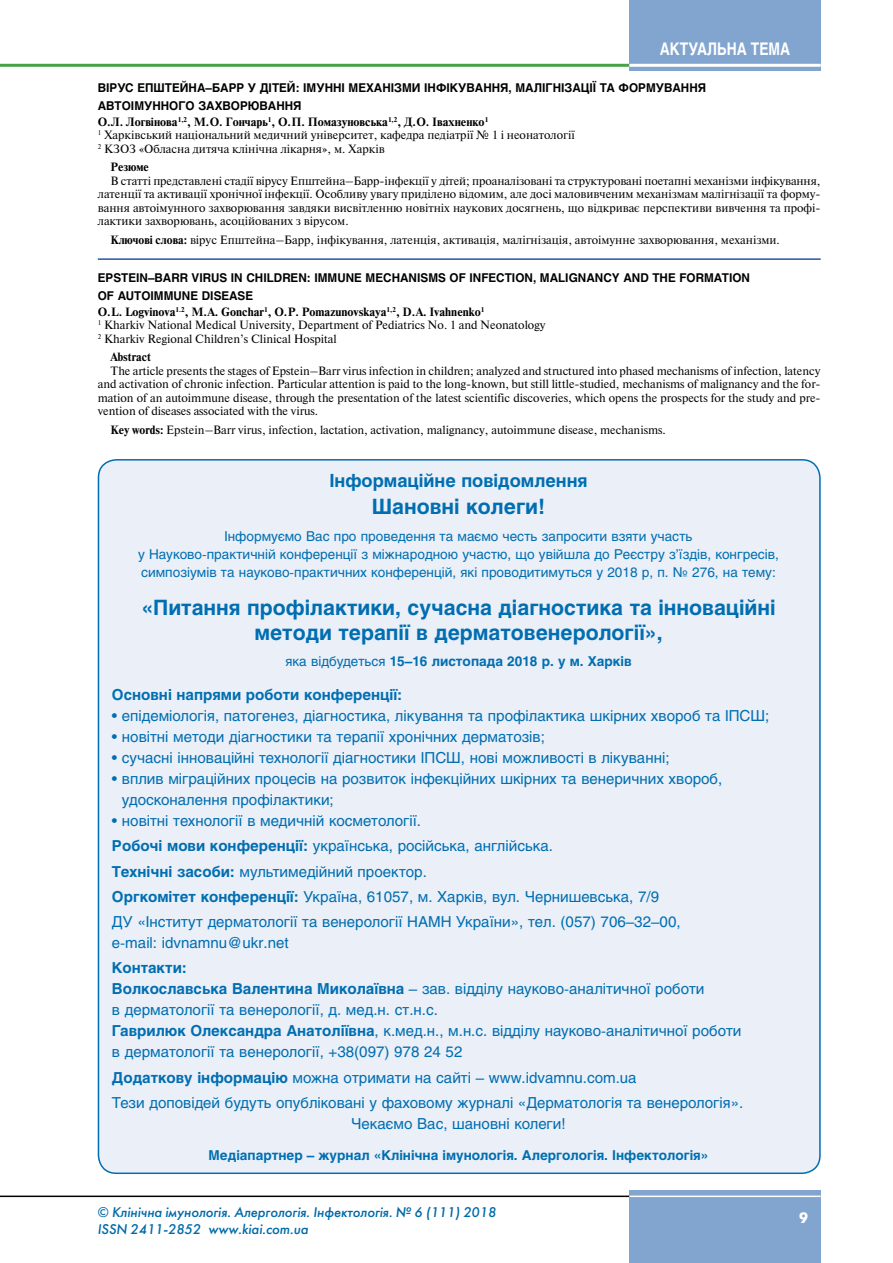
<style>
.page{position:relative;width:893px;height:1263px;background:#fff}
.page>*{position:absolute;margin:0;border:0;box-sizing:border-box;transform-origin:0 0}
.t1{font:700 21px/25.2px "Helios";color:#006eb1;text-align:center}
.t2{font:700 18px "Helios";color:#006eb1}
.t3{font:700 17.25px "Helios";color:#fff;scale:.8 1}
.t4{font:15px/21px "Helios";color:#006eb1}
.t5{font:700 15px "Helios";color:#006eb1}
.t6{font:700 15px "Futuris C";color:#fff}
.t7{font:italic 13.95px/16.8px "Futuris C";color:#006aa9}
.t8{font:13.5px/18px "Helios";color:#006eb1;text-align:center}
.t9{font:700 13.5px "Helios";color:#006eb1}
.t10{font:12px/13.5px "Newton C";color:#000}
.t11{font:700 12px/18px "Helios";color:#000}
.t12{font:700 12px "Newton C";color:#000}
.s1{font-weight:700}
.s2{font-style:italic}
.s3{font-weight:400}
</style>
<div class="page">
<div style="left:629px;top:1191px;width:192px;height:72px;background:#81a5ce"></div>
<hr style="left:0;top:1195px;width:629px;height:2px;background:#000">
<hr style="left:629px;top:1195px;width:192px;height:2px;background:#fff">
<div style="left:629px;top:0;width:192px;height:70px;background:#81a5ce"></div>
<hr style="left:0;top:64px;width:629px;height:3px;background:#47a149">
<hr style="left:629px;top:64px;width:192px;height:3px;background:#fff">
<hr style="left:98px;top:258px;width:723px;height:2px;background:#2655a3">
<div style="left:98px;top:460px;width:722px;height:713px;background:#eaeff8;border-radius:18px"></div>
<h3 class="t3" style="left:660px;top:39px;width:165px">АКТУАЛЬНА ТЕМА</h3>
<p class="t11" style="left:98px;top:79px;width:378px">ВІРУС ЕПШТЕЙНА–БАРР У ДІТЕЙ: ІМУННІ МЕХАНІЗМИ ІНФІКУВАНН</p>
<p class="t11" style="left:500px;top:79px;width:105px">Я, МАЛІГНІЗАЦІЇ ТАФ</p>
<p class="t11" style="left:629px;top:79px;width:45px">ОРМУВАНН</p>
<p class="t11" style="left:698px;top:79px;width:10px">Я</p>
<p class="t11" style="left:98px;top:97px;width:9px">АВТ</p>
<p class="t11" style="left:122px;top:97px;width:147px">ОІМУННОГО ЗАХВОРЮВАНН</p>
<p class="t11" style="left:293px;top:97px;width:10px">Я</p>
<p class="t10" style="left:98px;top:115px;width:478px"><span class="s1">О.Л. Логвінова</span><sup>1,2</sup><span class="s1">, М.О. Гончарь</span><sup>1</sup><span class="s1">, О.П. Помазуновська</span><sup>1,2</sup><span class="s1">, Д.О. Івахненко</span><sup>1<br></sup><sup>1</sup> Харківський національний медичний університет, кафедра педіатрії № 1 і неонатології<br><sup>2</sup> КЗОЗ «Обласна дитяча клінічна лікарня», м. Харків</p>
<p class="t12" style="left:111px;top:161px;width:40px">Резюме</p>
<p class="t10" style="left:98px;top:174px;width:724px;text-align:justify;text-indent:13px">В статті представлені стадії вірусу Епштейна–Барр-інфекції у дітей; проаналізовані та структуровані поетапні механізми інфікування, латенції та активації хронічної інфекції. Особливу увагу приділено відомим, але досі маловивченим механізмам малігнізації та форму&shy;вання автоімунного захворювання завдяки висвітленню новітніх наукових досягнень, що відкриває перспективи вивчення та профі&shy;лактики захворювань, асоційованих з вірусом.</p>
<p class="t10" style="left:111px;top:233px;width:671px"><span class="s1">Ключові слова:</span> вірус Епштейна<span class="s2">–</span>Барр, інфікування, латенція, активація, малігнізація, автоімунне захворювання, механізми.</p>
<p class="t11" style="left:98px;top:269px;width:654px">EPSTEIN–BARR VIRUS IN CHILDREN: IMMUNE MECHANISMS OF INFECTION, MALIGNANCY AND THE FORMATION<br>OF AUTOIMMUNE DISEASE</p>
<p class="t10" style="left:98px;top:305px;width:449px"><span class="s1">O.L. Logvinova</span><sup>1.2</sup><span class="s1">, M.A. Gonchar</span><sup>1</sup><span class="s1">, O.P. Pomazunovskaya</span><sup>1,2</sup><span class="s1">, D.A. Ivahnenko</span><sup>1<br></sup><sup>1</sup> Kharkiv National Medical University, Department of Pediatrics No. 1 and Neonatology<br><sup>2</sup> Kharkiv Regional Children’s Clinical Hospital</p>
<p class="t12" style="left:111px;top:351px;width:42px">Abstract</p>
<p class="t10" style="left:98px;top:364px;width:724px;text-align:justify;text-indent:13px">The article presents the stages of Epstein–Barr virus infection in children; analyzed and structured into phased mechanisms of infection, latency and activation of chronic infection. Particular attention is paid to the long-known, but still little-studied, mechanisms of malignancy and the for&shy;mation of an autoimmune disease, through the presentation of the latest scientific discoveries, which opens the prospects for the study and pre&shy;vention of diseases associated with the virus.</p>
<p class="t10" style="left:111px;top:423px;width:557px"><span class="s1">Key words:</span> Epstein<span class="s2">–</span>Barr virus, infection, lactation, activation, malignancy, autoimmune disease, mechanisms.</p>
<h2 class="t2" style="left:329px;top:470px;width:260px">ІНФОРМАЦІЙНЕ ПОВІДОМЛЕННЯ</h2>
<h1 class="t1" style="left:372px;top:494px;width:175px">ШАНОВНІ КОЛЕГИ!</h1>
<p class="t8" style="left:138px;top:527px;width:642px">Інформуємо Вас про проведення та маємо честь запросити взяти участь<br>у Науково-практичній конференції з міжнародною участю, що увійшла до Реєстру з’їздів, конгресів, симпозіумів та науково-практичних конференцій, які проводитимуться у 2018 р, п. № 276, на тему:</p>
<h1 class="t1" style="left:141px;top:595px;width:636px">«ПИТАННЯ ПРОФІЛАКТИКИ, СУЧАСНА ДІАГНОСТИКА ТА ІННОВАЦІЙНІ<br>МЕТОДИ ТЕРАПІЇ В ДЕРМАТОВЕНЕРОЛОГІЇ»,</h1>
<p class="t9" style="left:285px;top:654px;width:348px"><span class="s3">яка відбудеться</span> 15–16 ЛИСТОПАДА 2018 Р. У М. ХАРКІВ</p>
<p class="t5" style="left:112px;top:686px;width:292px">ОСНОВНІ НАПРЯМИ РОБОТИ КОНФЕРЕНЦІЇ:</p>
<p class="t4" style="left:112px;top:705px;width:659px">• епідеміологія, патогенез, діагностика, лікування та профілактика шкірних хвороб та ІПСШ;</p>
<p class="t4" style="left:112px;top:726px;width:434px">• новітні методи діагностики та терапії хронічних дерматозів;</p>
<p class="t4" style="left:112px;top:747px;width:559px">• сучасні інноваційні технології діагностики ІПСШ, нові можливості в лікуванні;</p>
<p class="t4" style="left:122px;top:768px;width:602px;text-indent:-10px">• вплив міграційних процесів на розвиток інфекційних шкірних та венеричних хвороб, удосконалення профілактики;</p>
<p class="t4" style="left:112px;top:808px;width:570px;line-height:25.2px">• новітні технології в медичній косметології.<br><span class="s1">РОБОЧІ МОВИ КОНФЕРЕНЦІЇ:</span> українська, російська, англійська.<br><span class="s1">ТЕХНІЧНІ ЗАСОБИ:</span> мультимедійний проектор.<br><span class="s1">ОРГКОМІТЕТ КОНФЕРЕНЦІЇ:</span> Україна, 61057, м. Харків, вул. Чернишевська, 7/9<br>ДУ «Інститут дерматології та венерології НАМН України», тел. (057) 706–32–00,</p>
<p class="t4" style="left:112px;top:932px;width:178px">e-mail: idvnamnu@ukr.net</p>
<p class="t4" style="left:112px;top:957px;width:631px"><span class="s1">КОНТАКТИ:<br>ВОЛКОСЛАВСЬКА ВАЛЕНТИНА МИКОЛАЇВНА</span> – зав. відділу науково-аналітичної роботи<br>в дерматології та венерології, д. мед.н. ст.н.с.<br><span class="s1">ГАВРИЛЮК ОЛЕКСАНДРА АНАТОЛІЇВНА</span>, к.мед.н., м.н.с. відділу науково-аналітичної роботи в дерматології та венерології, +38(097) 978 24 52</p>
<p class="t4" style="left:112px;top:1065px;width:633px;line-height:25.2px"><span class="s1">ДОДАТКОВУ ІНФОРМАЦІЮ</span> можна отримати на сайті – www.idvamnu.com.ua<br>Тези доповідей будуть опубліковані у фаховому журналі «Дерматологія та венерологія».</p>
<p class="t4" style="left:351px;top:1113px;width:216px">Чекаємо Вас, шановні колеги!</p>
<p class="t9" style="left:209px;top:1147px;width:501px">МЕДІАПАРТНЕР – ЖУРНАЛ «КЛІНІЧНА ІМУНОЛОГІЯ. АЛЕРГОЛОГІЯ. ІНФЕКТОЛОГІЯ»</p>
<p class="t7" style="left:98px;top:1204px;width:400px">© Клінічна імунологія. Алергологія. Інфектологія. № 6 (111) 2018<br>ISSN 2411-2852 www.kiai.com.ua</p>
<p class="t6" style="left:799px;top:1209px;width:10px">9</p>
</div>
